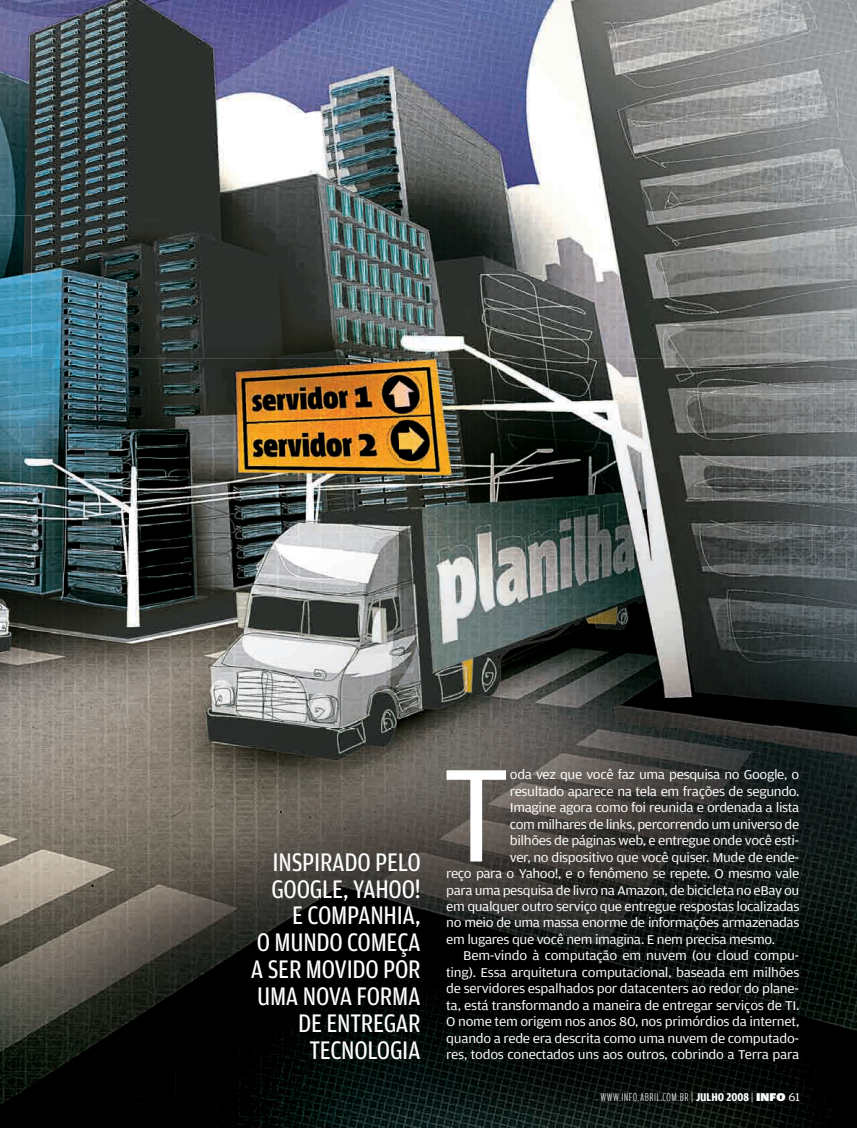
<style>
.page{position:relative;width:857px;height:1128px;background:#fff}
.page>*{position:absolute;margin:0;border:0;box-sizing:border-box;transform-origin:0 0}
.t1{font:140.25px "Amplitude";color:#fff}
.t2{font:27px/27px "Amplitude Cond";letter-spacing:-.01em;color:#fff;text-align:right}
.t3{font:13.5px "Amplitude Wide";letter-spacing:-.03em;color:#fff}
.t4{font:300 12px "Amplitude Comp";letter-spacing:.04em;color:#fff}
.s1{font-family:"Amplitude"}
.s2{font-family:"Amplitude Cond";font-weight:700}
.s3{font-family:"Amplitude Wide";font-weight:900}
.s4{font-family:"Amplitude Wide";font-weight:400}
</style>
<div class="page">
<img style="left:0;top:0;width:856px;height:358px">
<img style="left:27px;top:358px;width:829px;height:770px">
<img style="left:0;top:448px;width:27px;height:680px">
<img style="left:0;top:215px;width:31px;height:233px">
<h2 class="t2" style="left:251px;top:851px;width:171px">INSPIRADO PELO<br>GOOGLE, YAHOO!<br>E COMPANHIA,<br>O MUNDO COMEÇA<br>A SER MOVIDO POR<br>UMA NOVA FORMA<br>DE ENTREGAR<br>TECNOLOGIA</h2>
<h1 class="t1" style="left:442px;top:731px;width:69px">T</h1>
<p class="t3" style="left:510px;top:769px;width:291px">oda vez que você faz uma pesquisa no Google, o</p>
<p class="t3" style="left:510px;top:786px;width:291px">resultado aparece na tela em frações de segundo.</p>
<p class="t3" style="left:510px;top:802px;width:291px">Imagine agora como foi reunida e ordenada a lista</p>
<p class="t3" style="left:510px;top:819px;width:291px">com milhares de links, percorrendo um universo de</p>
<p class="t3" style="left:510px;top:835px;width:291px">bilhões de páginas web, e entregue onde você esti-</p>
<p class="t3" style="left:510px;top:852px;width:291px">ver, no dispositivo que você quiser. Mude de ende-</p>
<p class="t3" style="left:446px;top:868px;width:354px">reço para o Yahoo!, e o fenômeno se repete. O mesmo vale</p>
<p class="t3" style="left:446px;top:885px;width:354px">para uma pesquisa de livro na Amazon, de bicicleta no eBay ou</p>
<p class="t3" style="left:446px;top:901px;width:354px">em qualquer outro serviço que entregue respostas localizadas</p>
<p class="t3" style="left:446px;top:918px;width:354px">no meio de uma massa enorme de informações armazenadas</p>
<p class="t3" style="left:446px;top:934px;width:330px">em lugares que você nem imagina. E nem precisa mesmo.</p>
<p class="t3" style="left:463px;top:951px;width:337px">Bem-vindo à computação em nuvem (ou cloud compu-</p>
<p class="t3" style="left:446px;top:967px;width:354px">ting). Essa arquitetura computacional, baseada em milhões</p>
<p class="t3" style="left:446px;top:984px;width:354px">de servidores espalhados por datacenters ao redor do plane-</p>
<p class="t3" style="left:446px;top:1000px;width:354px">ta, está transformando a maneira de entregar serviços de TI.</p>
<p class="t3" style="left:446px;top:1016px;width:354px">O nome tem origem nos anos 80, nos primórdios da internet,</p>
<p class="t3" style="left:446px;top:1033px;width:354px">quando a rede era descrita como uma nuvem de computado-</p>
<p class="t3" style="left:446px;top:1049px;width:354px">res, todos conectados uns aos outros, cobrindo a Terra para</p>
<p class="t4" style="left:600px;top:1090px;width:201px">WWW.INFO.ABRIL.COM.BR <span class="s1">|</span> <span class="s2">JULHO 2008</span> <span class="s1">|</span> <span class="s3">INFO</span> <span class="s4">61</span></p>
</div>
